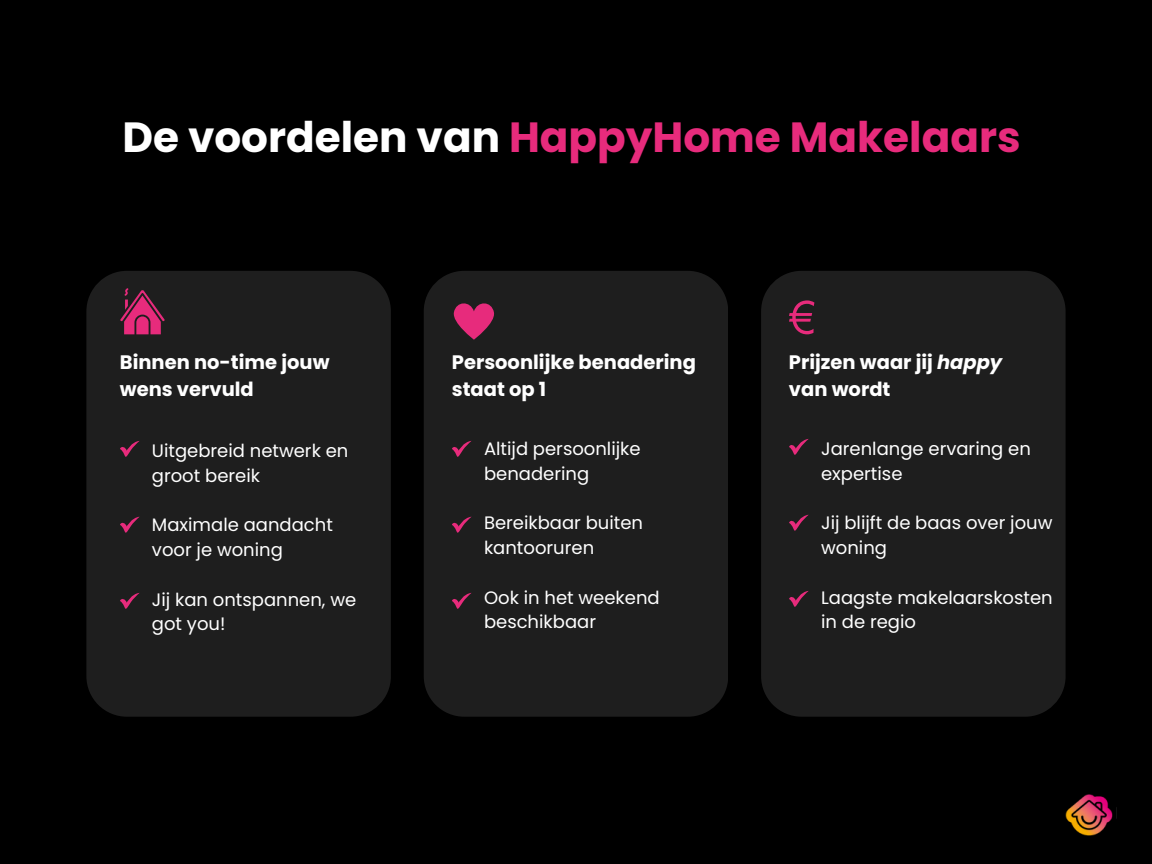
<style>
.page{position:relative;width:1152px;height:864px;background:#000}
.page>*{position:absolute;margin:0;border:0;box-sizing:border-box;transform-origin:0 0}
.t1{font:700 42.15px "Poppins";color:#e72b7c}
.t2{font:700 19.5px/27px "Poppins";color:#fff}
.t3{font:18px/24.8px "Poppins";color:#fff}
.s1{color:#fff}
.s2{font-style:italic}
</style>
<div class="page">
<div style="left:86px;top:271px;width:305px;height:446px;background:#1e1e1e"></div>
<div style="left:424px;top:271px;width:304px;height:446px;background:#1e1e1e"></div>
<div style="left:761px;top:271px;width:305px;height:446px;background:#1e1e1e"></div>
<svg style="left:452px;top:300px;width:44px;height:40px;background:#8d2551"></svg>
<svg style="left:789px;top:300px;width:25px;height:34px"></svg>
<svg style="left:120px;top:288px;width:45px;height:46px;background:#83244d"></svg>
<svg style="left:120px;top:441px;width:20px;height:16px"></svg>
<svg style="left:120px;top:593px;width:20px;height:16px"></svg>
<svg style="left:120px;top:517px;width:20px;height:15px"></svg>
<svg style="left:789px;top:439px;width:20px;height:16px"></svg>
<svg style="left:789px;top:591px;width:20px;height:16px"></svg>
<svg style="left:789px;top:515px;width:20px;height:15px"></svg>
<svg style="left:452px;top:441px;width:20px;height:16px"></svg>
<svg style="left:452px;top:593px;width:20px;height:16px"></svg>
<svg style="left:452px;top:517px;width:20px;height:15px"></svg>
<img style="left:1066px;top:794px;width:47px;height:42px">
<p class="t1" style="left:122px;top:108px;width:900px"><span class="s1">De voordelen van</span> HappyHome Makelaars</p>
<h2 class="t2" style="left:120px;top:348px;width:211px">Binnen no-time jouw wens vervuld</h2>
<p class="t2" style="left:452px;top:348px;width:246px">Persoonlijke benadering staat op 1</p>
<p class="t2" style="left:789px;top:348px;width:215px">Prijzen waar jij <span class="s2">happy </span>van wordt</p>
<p class="t3" style="left:152px;top:438px;width:198px">Uitgebreid netwerk en groot bereik</p>
<p class="t3" style="left:152px;top:513px;width:183px">Maximale aandacht voor je woning</p>
<p class="t3" style="left:152px;top:587px;width:206px">Jij kan ontspannen, we got you!</p>
<p class="t3" style="left:484px;top:436px;width:158px">Altijd persoonlijke benadering</p>
<p class="t3" style="left:484px;top:511px;width:161px">Bereikbaar buiten kantooruren</p>
<h2 class="t3" style="left:484px;top:585px;width:177px">Ook in het weekend beschikbaar</h2>
<p class="t3" style="left:821px;top:436px;width:211px">Jarenlange ervaring en expertise</p>
<p class="t3" style="left:821px;top:511px;width:233px">Jij blijft de baas over jouw woning</p>
<p class="t3" style="left:821px;top:585px;width:233px">Laagste makelaarskosten in de regio</p>
</div>
